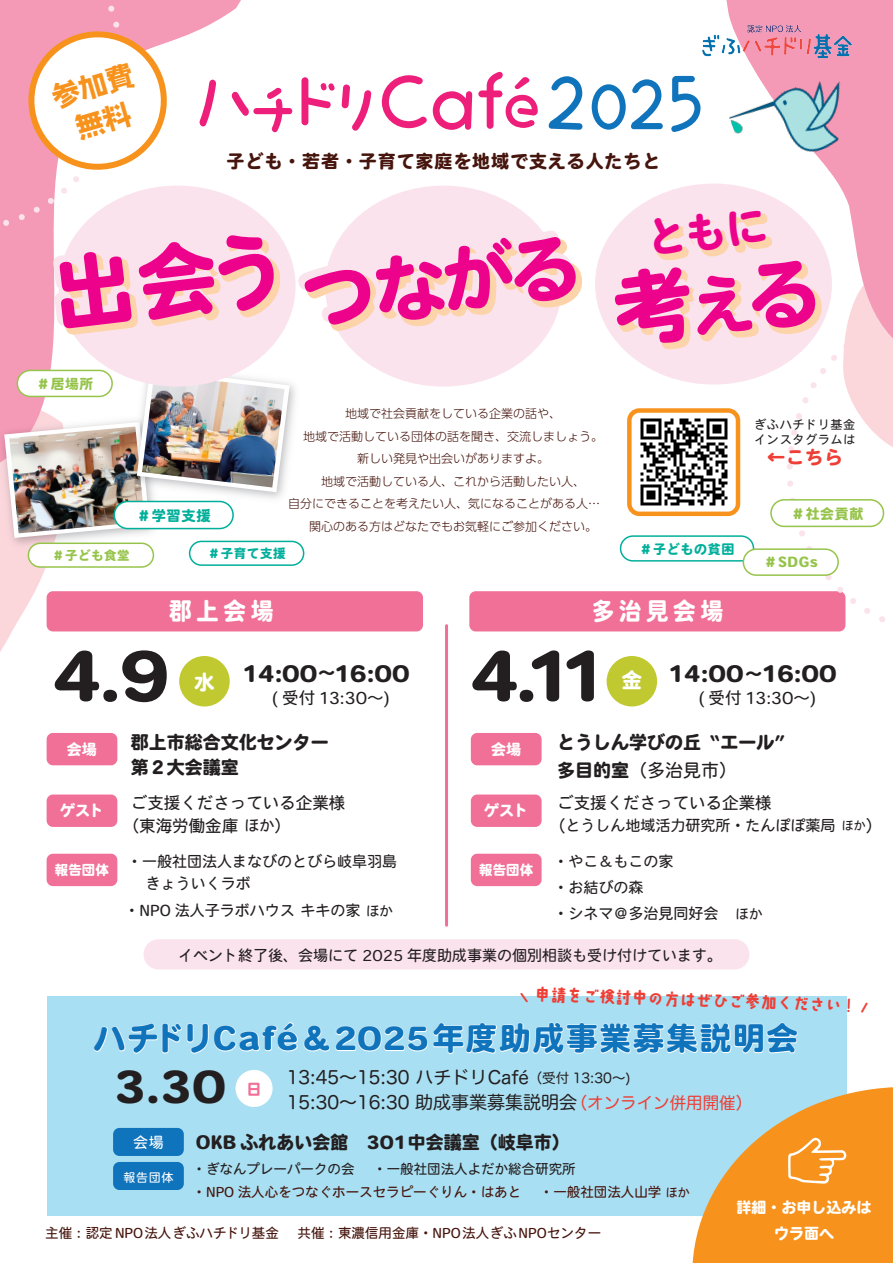
<style>
.page{position:relative;width:893px;height:1263px;background:#fff}
.page>*{position:absolute;margin:0;border:0;box-sizing:border-box;transform-origin:0 0}
.t1{font:72px "Heisei Maru Go Std W8";color:#ed028c}
.t2{font:67.5px "Heisei Maru Go Std W8";color:#231f20}
.t3{font:64.05px "AB maruhanamaki";color:#ee1e7b}
.t4{font:57.3px "AB maruhanamaki";color:#ee1e7b}
.t5{font:56.1px "AB maruhanamaki";color:#1074bc}
.t6{font:43.5px "Heisei Maru Go Std W8";color:#231f20}
.t7{font:31.5px "Heisei Maru Go Std W8";letter-spacing:.05em;color:#1074bc}
.t8{font:28.05px/37px "AB tombo bold";color:#f7931d;text-align:center}
.t9{font:24px "Heisei Maru Go Std W8";letter-spacing:.2em;color:#fff;scale:.94 1}
.t10{font:22.5px "Heisei Maru Go Std W8";color:#231f20}
.t11{font:20.7px "Heisei Maru Go Std W8";color:#fff}
.t12{font:18px/25.5px "Heisei Maru Go Std W8";color:#231f20}
.t13{font:18px/25.5px "Hira Maru Pro N W4";color:#231f20}
.t14{font:18px "Heisei Maru Go Std W8";letter-spacing:.05em;color:#46150d}
.t15{font:18px "Heisei Maru Go Std W4";color:#231f20}
.t16{font:18px "Heisei Maru Go Std W8";color:#ee3e35}
.t17{font:16.5px/22.5px "Heisei Maru Go Std W4";color:#231f20}
.t18{font:16.2px "AB kokoro no 3";color:#ee3e35}
.t19{font:15.15px "Heisei Maru Go Std W8";color:#f17097}
.t20{font:15px/26.2px "Heisei Maru Go Std W4";color:#231f20}
.t21{font:15px "Heisei Maru Go Std W8";color:#fff}
.t22{font:15px "Heisei Maru Go Std W4";color:#fff}
.t23{font:14.25px "Heisei Maru Go Std W8";color:#00af9b}
.t24{font:13.95px "Heisei Maru Go Std W8";color:#96c44b}
.t25{font:13.65px "Heisei Maru Go Std W8";letter-spacing:.05em;color:#96c44b}
.t26{font:13.5px/23.7px "Heisei Maru Go Std W4";color:#46150d}
.t27{font:13.5px "Hira Maru Pro N W4";color:#231f20}
.t28{font:13.5px "Heisei Maru Go Std W8";color:#fff}
.t29{font:13.05px "Heisei Maru Go Std W8";letter-spacing:.05em;color:#00af9b}
.t30{font:12.45px "Heisei Maru Go Std W8";letter-spacing:.05em;color:#96c44b}
.t31{font:12.45px "Heisei Maru Go Std W8";letter-spacing:.05em;color:#00af9b}
.t32{font:300 12px/22.5px "UD Shin Go Pr 6 N";color:#46150d;text-align:center}
.t33{font:12px/15px "Heisei Maru Go Std W4";letter-spacing:.05em;color:#231f20}
.t34{font:12px "Heisei Maru Go Std W4";color:#fff}
.s1{font-size:64.05px}
.s2{font-size:60.3px}
.s3{font-size:58.05px}
.s4{font-size:16.5px}
.s5{font-size:15px}
.s6{font-size:13.5px}
.s7{font-family:"Heisei Maru Go Std W8"}
.s8{font-size:12px}
.s9{font-size:16.5px;color:#ee3e35}
.s10{color:#231f20}
</style>
<div class="page">
<div style="left:47px;top:996px;width:799px;height:220px;background:#a9dff2"></div>
<svg style="left:692px;top:1087px;width:201px;height:176px"></svg>
<div style="left:235px;top:1070px;width:38px;height:37px;background:#fff;border-radius:50%"></div>
<div style="left:113px;top:1128px;width:71px;height:28px;background:#1074bc;border-radius:6px"></div>
<div style="left:113px;top:1162px;width:71px;height:28px;background:#1074bc;border-radius:6px"></div>
<div style="left:47px;top:733px;width:70px;height:32px;background:#f17097;border-radius:6px"></div>
<div style="left:47px;top:794px;width:70px;height:33px;background:#f17097;border-radius:6px"></div>
<div style="left:47px;top:854px;width:70px;height:32px;background:#f17097;border-radius:6px"></div>
<div style="left:179px;top:656px;width:51px;height:50px;background:#c0ca30;border-radius:50%"></div>
<div style="left:47px;top:591px;width:376px;height:40px;background:#f17097;border-radius:6px"></div>
<div style="left:469px;top:591px;width:376px;height:40px;background:#f17097;border-radius:6px"></div>
<div style="left:471px;top:733px;width:71px;height:32px;background:#f17097;border-radius:6px"></div>
<div style="left:471px;top:794px;width:71px;height:33px;background:#f17097;border-radius:6px"></div>
<div style="left:471px;top:854px;width:71px;height:32px;background:#f17097;border-radius:6px"></div>
<div style="left:607px;top:656px;width:50px;height:50px;background:#c0ca30;border-radius:50%"></div>
<hr style="left:445px;top:626px;width:3px;height:299px;background:#f17097">
<div style="left:144px;top:939px;width:605px;height:30px;background:#fbe3ed;border-radius:15px"></div>
<svg style="left:879px;top:616px;width:6px;height:6px"></svg>
<svg style="left:864px;top:608px;width:6px;height:6px"></svg>
<svg style="left:850px;top:598px;width:6px;height:6px"></svg>
<svg style="left:825px;top:575px;width:19px;height:18px"></svg>
<svg style="left:799px;top:530px;width:6px;height:7px"></svg>
<div style="left:789px;top:497px;width:7px;height:7px;background:#fbe3ed;border-radius:3px"></div>
<svg style="left:725px;top:0;width:168px;height:205px;fill:#f49ab6"></svg>
<svg style="left:0;top:0;width:253px;height:369px;fill:#f49ab6"></svg>
<svg style="left:3px;top:220px;width:7px;height:6px"></svg>
<svg style="left:108px;top:5px;width:7px;height:7px"></svg>
<img style="left:702px;top:18px;width:159px;height:46px">
<svg style="left:0;top:369px;width:290px;height:314px"></svg>
<img style="left:142px;top:374px;width:143px;height:113px">
<div style="left:620px;top:535px;width:134px;height:27px;border:2px solid #00af9b;border-radius:12px"></div>
<div style="left:743px;top:549px;width:95px;height:26px;background:#fff;border-radius:13px"></div>
<div style="left:743px;top:548px;width:96px;height:28px;border:2px solid #96c44b;border-radius:13px"></div>
<div style="left:28px;top:543px;width:125px;height:24px;background:#fff;border-radius:12px"></div>
<div style="left:28px;top:542px;width:126px;height:26px;border:2px solid #96c44b;border-radius:12px"></div>
<div style="left:771px;top:500px;width:112px;height:26px;background:#fff;border-radius:13px"></div>
<div style="left:770px;top:499px;width:114px;height:28px;border:2px solid #96c44b;border-radius:13px"></div>
<div style="left:190px;top:541px;width:114px;height:24px;background:#fff;border-radius:12px"></div>
<div style="left:189px;top:541px;width:115px;height:25px;border:2px solid #00af9b;border-radius:12px"></div>
<div style="left:114px;top:501px;width:119px;height:28px;background:#fff;border-radius:14px"></div>
<div style="left:114px;top:501px;width:120px;height:28px;border:2px solid #00af9b;border-radius:14px"></div>
<div style="left:17px;top:370px;width:95px;height:26px;background:#fff;border-radius:13px"></div>
<div style="left:17px;top:370px;width:96px;height:27px;border:2px solid #96c44b;border-radius:13px"></div>
<div style="left:325px;top:186px;width:237px;height:201px;background:#fbe3ed;border-radius:50%"></div>
<svg style="left:298px;top:231px;width:285px;height:100px"></svg>
<div style="left:595px;top:184px;width:237px;height:200px;background:#fbe3ed;border-radius:50%"></div>
<img style="left:630px;top:493px;width:107px;height:22px">
<img style="left:727px;top:72px;width:133px;height:104px">
<svg style="left:16px;top:19px;width:155px;height:201px"></svg>
<div style="left:59px;top:186px;width:237px;height:201px;background:#fbe3ed;border-radius:50%"></div>
<svg style="left:93px;top:1022px;width:705px;height:32px"></svg>
<svg style="left:608px;top:205px;width:285px;height:288px"></svg>
<svg style="left:196px;top:76px;width:54px;height:51px"></svg>
<svg style="left:53px;top:229px;width:229px;height:106px"></svg>
<h3 class="t8" style="left:48px;top:81px;width:86px;rotate:-16deg">参加費無料</h3>
<h3 class="t4" style="left:245px;top:81px;width:102px">チ<span class="s1">ド</span></h3>
<h3 class="t3" style="left:475px;top:68px;width:34px">f</h3>
<h3 class="t5" style="left:588px;top:76px;width:117px">0<span class="s2">2</span><span class="s3">5</span></h3>
<h3 class="t14" style="left:227px;top:152px;width:435px">子ども・若者・子育て家庭を地域で支える人たちと</h3>
<h1 class="t1" style="left:298px;top:260px;width:281px;rotate:-7deg">つながる</h1>
<p class="t25" style="left:36px;top:376px;width:58px">＃居場所</p>
<p class="t30" style="left:52px;top:548px;width:79px">＃子ども食堂</p>
<p class="t23" style="left:137px;top:507px;width:75px">＃学習支援</p>
<p class="t32" style="left:288px;top:402px;width:325px">地域で社会貢献をしている企業の話や、<br>地域で活動している団体の話を聞き、交流しましょう。<br>新しい発見や出会いがありますよ。<br>地域で活動している人、これから活動したい人、<br>自分にできることを考えたい人、気になることがある人…　関心のある方はどなたでもお気軽にご参加ください。</p>
<p class="t31" style="left:208px;top:546px;width:79px">＃子育て支援</p>
<p class="t29" style="left:640px;top:541px;width:96px">＃子どもの貧困</p>
<h3 class="t9" style="left:169px;top:598px;width:112px">郡上会場</h3>
<h3 class="t9" style="left:592px;top:598px;width:141px">多治見会場</h3>
<p class="t33" style="left:754px;top:417px;width:103px">ぎふハチドリ基金インスタグラムは</p>
<h3 class="t16" style="left:767px;top:448px;width:77px">←こちら</h3>
<p class="t24" style="left:791px;top:506px;width:74px">＃社会貢献</p>
<p class="t25" style="left:764px;top:555px;width:56px">＃SDGs</p>
<h2 class="t2" style="left:50px;top:638px;width:122px">4.9</h2>
<h3 class="t11" style="left:194px;top:670px;width:22px">水</h3>
<h3 class="t10" style="left:243px;top:661px;width:168px">14:00<span class="s4">～</span>16:00</h3>
<h3 class="t17" style="left:272px;top:686px;width:120px">( 受付 13:30～)</h3>
<p class="t21" style="left:67px;top:741px;width:31px">会場</p>
<h3 class="t12" style="left:131px;top:730px;width:199px">郡上市総合文化センター第２大会議室</h3>
<p class="t21" style="left:60px;top:802px;width:45px">ゲスト</p>
<h3 class="t17" style="left:123px;top:792px;width:224px;text-indent:8px">ご支援くださっている企業様（東海労働金庫 <span class="s5">ほか</span>）</h3>
<p class="t28" style="left:55px;top:863px;width:55px">報告団体</p>
<p class="t20" style="left:125px;top:897px;width:270px">・NPO 法人子ラボハウス キキの家 <span class="s6">ほか</span></p>
<p class="t20" style="left:127px;top:850px;width:271px;line-height:22.5px">・一般社団法人まなびのとびら岐阜羽島　きょういくラボ</p>
<h2 class="t2" style="left:468px;top:638px;width:139px">4.11</h2>
<h3 class="t11" style="left:621px;top:669px;width:22px">金</h3>
<h3 class="t10" style="left:669px;top:661px;width:169px">14:00<span class="s4">～</span>16:00</h3>
<h3 class="t17" style="left:698px;top:686px;width:120px">( 受付 13:30～)</h3>
<p class="t21" style="left:491px;top:741px;width:31px">会場</p>
<p class="t21" style="left:484px;top:802px;width:45px">ゲスト</p>
<p class="t28" style="left:479px;top:863px;width:55px">報告団体</p>
<h3 class="t12" style="left:557px;top:730px;width:247px">とうしん学びの丘 “エール”　</h3>
<h3 class="t15" style="left:557px;top:758px;width:181px"><span class="s7">多目的室</span>（多治見市）</h3>
<h3 class="t17" style="left:557px;top:792px;width:216px">ご支援くださっている企業様</h3>
<p class="t20" style="left:549px;top:812px;width:335px"><span class="s4">（</span>とうしん地域活力研究所・たんぽぽ薬局<span class="s8">ほか</span><span class="s4">）</span></p>
<p class="t20" style="left:553px;top:848px;width:211px">・やこ＆もこの家<br>・お結びの森<br>・シネマ＠多治見同好会 <span class="s6">ほか</span></p>
<p class="t20" style="left:178px;top:942px;width:545px">イベント終了後、会場にて 2025 年度助成事業の個別相談も受け付けています。</p>
<h3 class="t18" style="left:519px;top:985px;width:356px;rotate:2deg">＼申請をご検討中の方はぜひご参加ください！／</h3>
<h3 class="t7" style="left:94px;top:1021px;width:706px">ハチドリCafe＆2025年度助成事業募集説明会</h3>
<p class="t27" style="left:529px;top:1066px;width:103px">（受付 13:30～)</p>
<h3 class="t6" style="left:114px;top:1062px;width:114px">3.30</h3>
<h3 class="t13" style="left:287px;top:1063px;width:467px">13:45～15:30 ハチドリCafé<br>15:30～16:30 助成事業募集説明会<span class="s9">（オンライン併用開催）</span></h3>
<p class="t19" style="left:246px;top:1081px;width:17px">日</p>
<p class="t22" style="left:133px;top:1132px;width:32px">会場</p>
<h3 class="t12" style="left:196px;top:1130px;width:375px">OKB ふれあい会館　301中会議室（岐阜市）</h3>
<p class="t34" style="left:124px;top:1169px;width:51px">報告団体</p>
<p class="t26" style="left:193px;top:1157px;width:499px"><span class="s10">・ぎなんプレーパークの会 　・一般社団法人よだか総合研究所<br></span>・NPO 法人心をつなぐホースセラピーぐりん・はあと 　・一般社団法人山学 <span class="s8">ほか</span></p>
<p class="t21" style="left:737px;top:1199px;width:136px">詳細・お申し込みは</p>
<p class="t26" style="left:45px;top:1221px;width:557px">主催：認定 NPO法人ぎふハチドリ基金　 共催：東濃信用金庫・NPO法人ぎふNPOセンター</p>
<p class="t21" style="left:774px;top:1225px;width:61px">ウラ面へ</p>
</div>
